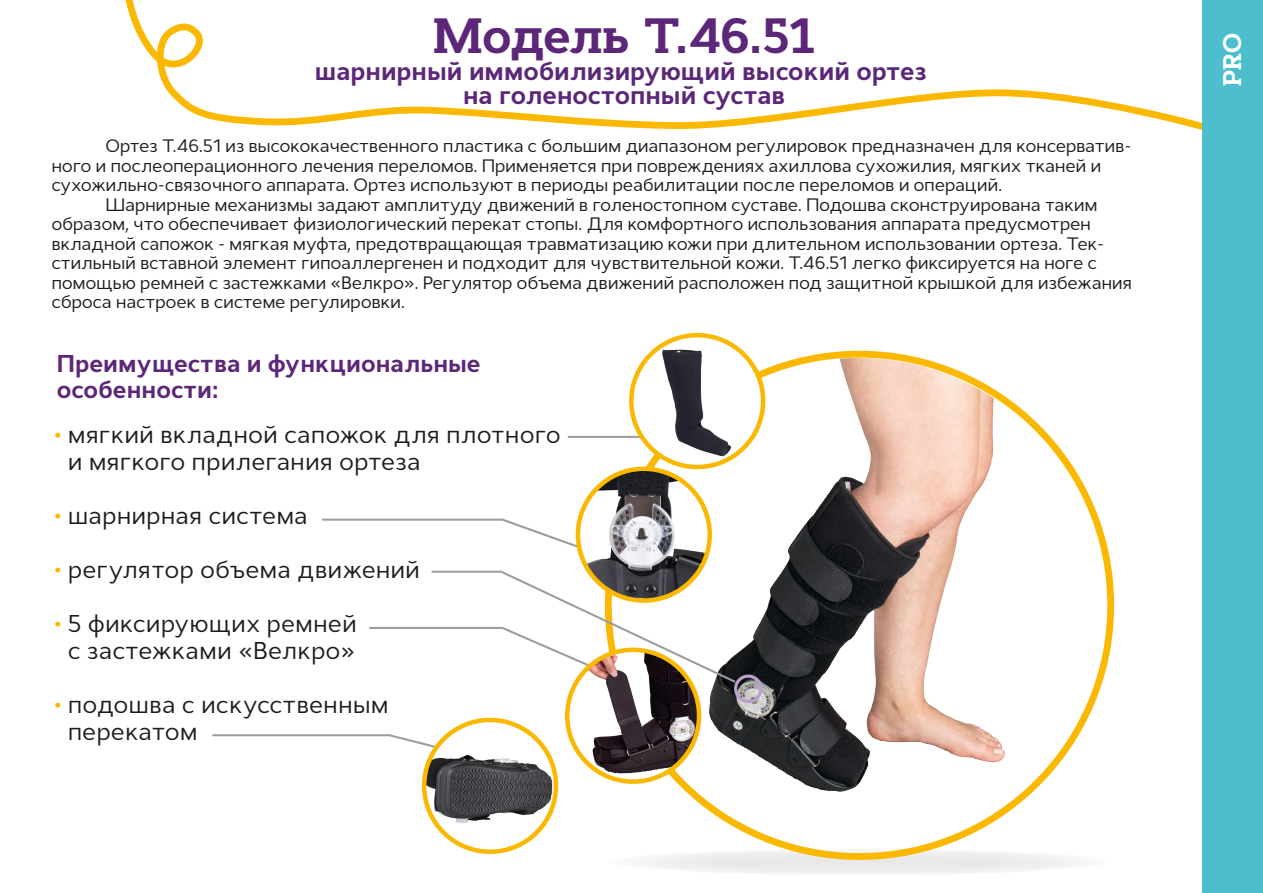
<style>
.page{position:relative;width:1263px;height:893px;background:#fff}
.page>*{position:absolute;margin:0;border:0;box-sizing:border-box;transform-origin:0 0}
.t1{font:700 49.5px "Cyntho Slab Pro";color:#5c2779}
.t2{font:700 25.5px/24px "Cyntho Pro";color:#5c2779;text-align:center}
.t3{font:700 25.5px "Cyntho Slab Pro";color:#fff}
.t4{font:24.3px/27px "Cyntho Pro";color:#1d1d1b}
.t5{font:700 24.3px/25.5px "Cyntho Pro";color:#5c2779}
.t6{font:18px "Cyntho Pro";letter-spacing:-.02em;color:#1d1d1b}
.s1{color:#fbb800}
</style>
<div class="page">
<img style="left:611px;top:358px;width:495px;height:464px">
<svg style="left:608px;top:848px;width:503px;height:27px;fill:#efeeed"></svg>
<hr style="left:569px;top:436px;width:75px;height:2px;background:#9d9d9d">
<svg style="left:125px;top:0;width:1078px;height:136px"></svg>
<svg style="left:369px;top:570px;width:368px;height:114px"></svg>
<img style="left:570px;top:650px;width:129px;height:132px">
<div style="left:565px;top:648px;width:136px;height:136px;border:4px solid #fbb800;border-radius:50%"></div>
<div style="left:734px;top:674px;width:28px;height:29px;border:3px solid #ba9fcc;border-radius:50%"></div>
<svg style="left:321px;top:517px;width:257px;height:31px"></svg>
<img style="left:578px;top:469px;width:132px;height:131px">
<div style="left:576px;top:466px;width:136px;height:137px;border:4px solid #fbb800;border-radius:50%"></div>
<svg style="left:631px;top:335px;width:132px;height:132px"></svg>
<img style="left:631px;top:343px;width:123px;height:122px">
<div style="left:629px;top:333px;width:136px;height:136px;border:4px solid #fbb800;border-radius:50%"></div>
<div style="left:1203px;top:0;width:60px;height:893px;background:#4dbece"></div>
<svg style="left:212px;top:734px;width:212px;height:11px"></svg>
<img style="left:424px;top:735px;width:132px;height:102px">
<div style="left:422px;top:718px;width:136px;height:136px;border:4px solid #fbb800;border-radius:50%"></div>
<h1 class="t1" style="left:433px;top:4px;width:384px">Модель Т.46.51</h1>
<h2 class="t2" style="left:315px;top:59px;width:613px">шарнирный иммобилизирующий высокий ортез на голеностопный сустав</h2>
<p class="t6" style="left:105px;top:135px;width:1027px">Ортез Т.46.51 из высококачественного пластика с большим диапазоном регулировок предназначен для консерватив-</p>
<p class="t6" style="left:51px;top:154px;width:1051px">ного и послеоперационного лечения переломов. Применяется при повреждениях ахиллова сухожилия, мягких тканей и</p>
<p class="t6" style="left:51px;top:174px;width:952px">сухожильно-связочного аппарата. Ортез используют в периоды реабилитации после переломов и операций.</p>
<p class="t6" style="left:105px;top:193px;width:994px">Шарнирные механизмы задают амплитуду движений в голеностопном суставе. Подошва сконструирована таким</p>
<p class="t6" style="left:51px;top:213px;width:1041px">образом, что обеспечивает физиологический перекат стопы. Для комфортного использования аппарата предусмотрен</p>
<p class="t6" style="left:51px;top:232px;width:1054px">вкладной сапожок - мягкая муфта, предотвращающая травматизацию кожи при длительном использовании ортеза. Тек-</p>
<p class="t6" style="left:51px;top:252px;width:1047px">стильный вставной элемент гипоаллергенен и подходит для чувствительной кожи. Т.46.51 легко фиксируется на ноге с</p>
<p class="t6" style="left:51px;top:271px;width:1082px">помощью ремней с застежками «Велкро». Регулятор объема движений расположен под защитной крышкой для избежания</p>
<p class="t6" style="left:51px;top:291px;width:355px">сброса настроек в системе регулировки.</p>
<h3 class="t5" style="left:57px;top:351px;width:425px">Преимущества и функциональные особенности:</h3>
<h3 class="t4" style="left:68px;top:421px;width:495px;text-indent:-14px"><span class="s1">•</span> мягкий вкладной сапожок для плотного и мягкого прилегания ортеза</h3>
<h3 class="t4" style="left:54px;top:502px;width:255px"><span class="s1">•</span> шарнирная система</h3>
<h3 class="t4" style="left:54px;top:556px;width:367px"><span class="s1">•</span> регулятор объема движений</h3>
<h3 class="t4" style="left:54px;top:610px;width:304px;text-align:center"><span class="s1">•</span> 5 фиксирующих ремней с застежками «Велкро»</h3>
<h3 class="t4" style="left:68px;top:691px;width:323px;text-indent:-14px"><span class="s1">•</span> подошва с искусственным перекатом</h3>
<h2 class="t3" style="left:1216px;top:86px;width:54px;rotate:-90deg">PRO</h2>
</div>
